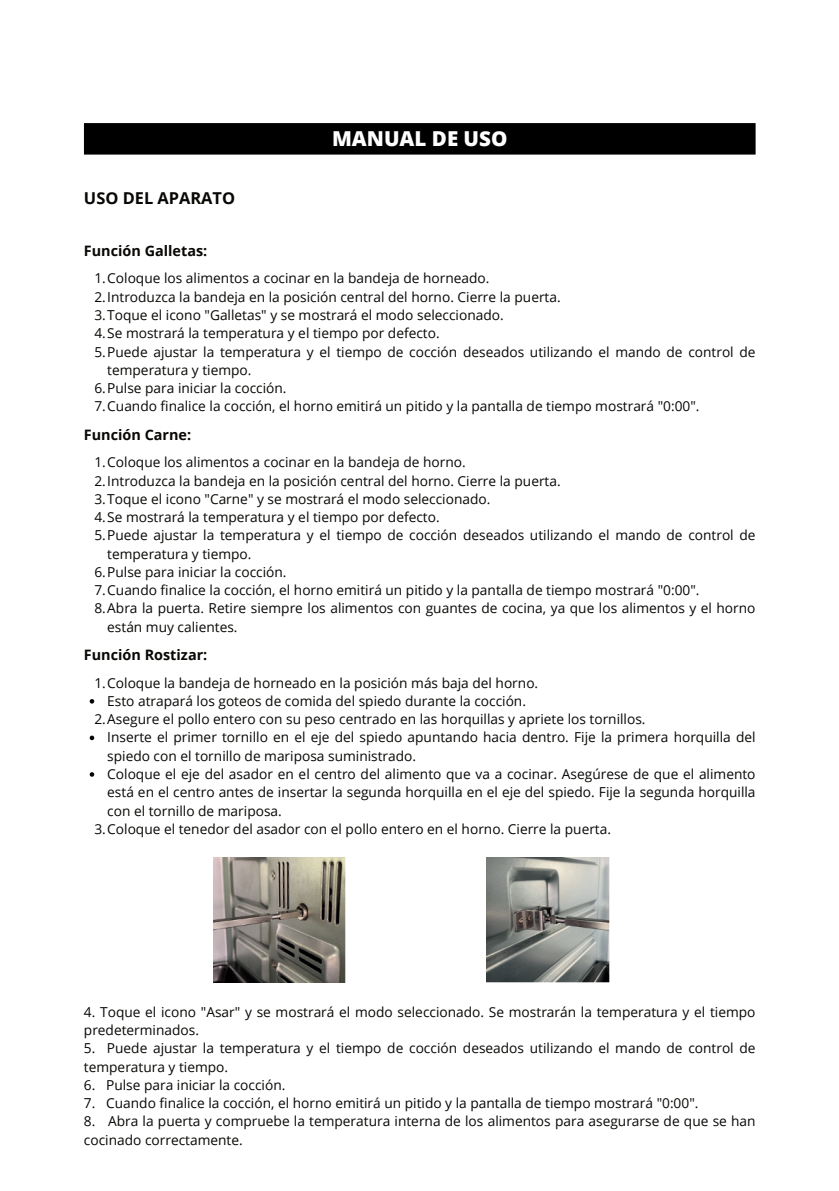
<style>
.page{position:relative;width:839px;height:1191px;background:#fff}
.page>*{position:absolute;margin:0;border:0;box-sizing:border-box;transform-origin:0 0}
.t1{font:800 20.6px "Open Sans";color:#fff}
.t2{font:700 16.4px "Open Sans";color:#080704}
.t3{font:700 14.4px "Open Sans";color:#080704}
.t4{font:13.8px/18.2px "Open Sans";color:#080704}
</style>
<div class="page">
<div style="left:84px;top:123px;width:671px;height:32px;background:#000"></div>
<img style="left:214px;top:858px;width:132px;height:124px">
<img style="left:486px;top:858px;width:123px;height:124px">
<svg style="left:90px;top:699px;width:4px;height:5px"></svg>
<svg style="left:90px;top:736px;width:4px;height:4px"></svg>
<svg style="left:90px;top:772px;width:4px;height:5px"></svg>
<p class="t2" style="left:84px;top:187px;width:153px">USO DEL APARATO</p>
<h1 class="t1" style="left:332px;top:123px;width:177px">MANUAL DE USO</h1>
<p class="t3" style="left:84px;top:240px;width:125px">Función Galletas:</p>
<p class="t4" style="left:94px;top:269px;width:396px">1.Coloque los alimentos a cocinar en la bandeja de horneado.</p>
<p class="t4" style="left:94px;top:287px;width:468px">2.Introduzca la bandeja en la posición central del horno. Cierre la puerta.</p>
<p class="t4" style="left:94px;top:306px;width:411px">3.Toque el icono "Galletas" y se mostrará el modo seleccionado.</p>
<p class="t4" style="left:94px;top:324px;width:347px">4.Se mostrará la temperatura y el tiempo por defecto.</p>
<p class="t4" style="left:94px;top:342px;width:662px">5.Puede ajustar la temperatura y el tiempo de cocción deseados utilizando el mando de control de</p>
<p class="t4" style="left:107px;top:360px;width:146px">temperatura y tiempo.</p>
<p class="t4" style="left:94px;top:379px;width:194px">6.Pulse para iniciar la cocción.</p>
<p class="t4" style="left:94px;top:397px;width:606px">7.Cuando finalice la cocción, el horno emitirá un pitido y la pantalla de tiempo mostrará "0:00".</p>
<p class="t3" style="left:84px;top:424px;width:109px">Función Carne:</p>
<p class="t4" style="left:94px;top:453px;width:373px">1.Coloque los alimentos a cocinar en la bandeja de horno.</p>
<p class="t4" style="left:94px;top:471px;width:468px">2.Introduzca la bandeja en la posición central del horno. Cierre la puerta.</p>
<p class="t4" style="left:94px;top:489px;width:397px">3.Toque el icono "Carne" y se mostrará el modo seleccionado.</p>
<p class="t4" style="left:94px;top:508px;width:347px">4.Se mostrará la temperatura y el tiempo por defecto.</p>
<p class="t4" style="left:94px;top:526px;width:662px">5.Puede ajustar la temperatura y el tiempo de cocción deseados utilizando el mando de control de</p>
<p class="t4" style="left:107px;top:544px;width:146px">temperatura y tiempo.</p>
<p class="t4" style="left:94px;top:562px;width:194px">6.Pulse para iniciar la cocción.</p>
<p class="t4" style="left:94px;top:581px;width:606px">7.Cuando finalice la cocción, el horno emitirá un pitido y la pantalla de tiempo mostrará "0:00".</p>
<p class="t4" style="left:94px;top:599px;width:662px">8.Abra la puerta. Retire siempre los alimentos con guantes de cocina, ya que los alimentos y el horno</p>
<p class="t4" style="left:107px;top:617px;width:132px">están muy calientes.</p>
<p class="t3" style="left:84px;top:645px;width:125px">Función Rostizar:</p>
<p class="t4" style="left:94px;top:673px;width:445px">1.Coloque la bandeja de horneado en la posición más baja del horno.</p>
<p class="t4" style="left:107px;top:691px;width:420px">Esto atrapará los goteos de comida del spiedo durante la cocción.</p>
<p class="t4" style="left:94px;top:710px;width:552px">2.Asegure el pollo entero con su peso centrado en las horquillas y apriete los tornillos.</p>
<p class="t4" style="left:107px;top:728px;width:649px">Inserte el primer tornillo en el eje del spiedo apuntando hacia dentro. Fije la primera horquilla del</p>
<p class="t4" style="left:107px;top:746px;width:310px">spiedo con el tornillo de mariposa suministrado.</p>
<p class="t4" style="left:107px;top:765px;width:649px">Coloque el eje del asador en el centro del alimento que va a cocinar. Asegúrese de que el alimento</p>
<p class="t4" style="left:107px;top:783px;width:649px">está en el centro antes de insertar la segunda horquilla en el eje del spiedo. Fije la segunda horquilla</p>
<p class="t4" style="left:107px;top:801px;width:176px">con el tornillo de mariposa.</p>
<p class="t4" style="left:94px;top:819px;width:518px">3.Coloque el tenedor del asador con el pollo entero en el horno. Cierre la puerta.</p>
<p class="t4" style="left:84px;top:1002px;width:673px">4. Toque el icono "Asar" y se mostrará el modo seleccionado. Se mostrarán la temperatura y el tiempo predeterminados.</p>
<p class="t4" style="left:84px;top:1039px;width:673px">5. Puede ajustar la temperatura y el tiempo de cocción deseados utilizando el mando de control de temperatura y tiempo.</p>
<p class="t4" style="left:84px;top:1075px;width:203px">6. Pulse para iniciar la cocción.</p>
<p class="t4" style="left:84px;top:1094px;width:616px">7. Cuando finalice la cocción, el horno emitirá un pitido y la pantalla de tiempo mostrará "0:00".</p>
<p class="t4" style="left:84px;top:1112px;width:673px">8. Abra la puerta y compruebe la temperatura interna de los alimentos para asegurarse de que se han cocinado correctamente.</p>
</div>
